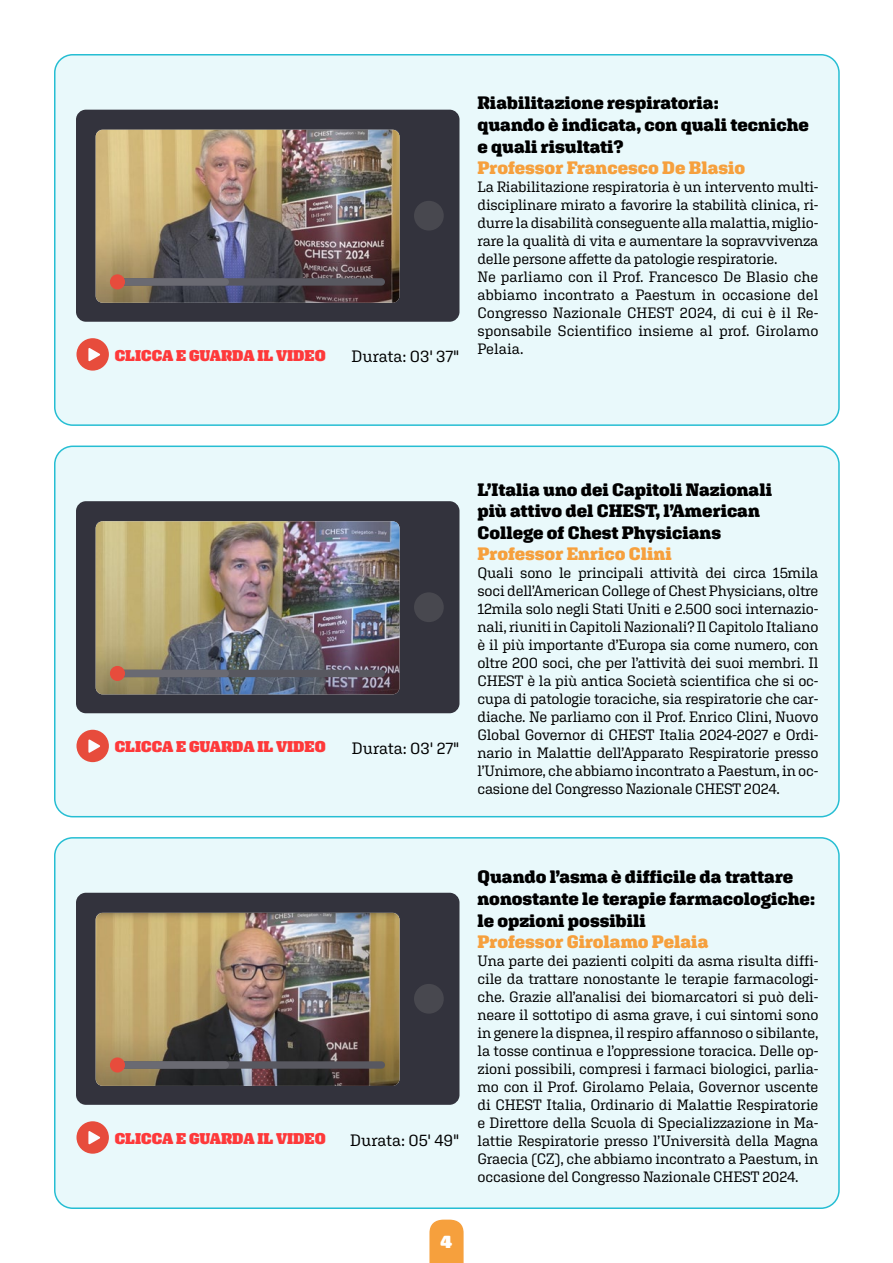
<style>
.page{position:relative;width:893px;height:1263px;background:#fff}
.page>*{position:absolute;margin:0;border:0;box-sizing:border-box;transform-origin:0 0}
.t1{font:900 18px/21.6px "Aglet Slab";color:#000}
.t2{font:900 18px "Aglet Slab";color:#f6a03d}
.t3{font:900 18px "Aglet Slab";color:#fff}
.t4{font:16.5px "Aglet Slab";color:#000}
.t5{font:900 15.6px "Aglet Slab";color:#fe393a}
.t6{font:15px/18px "Aglet Slab";letter-spacing:-.015em;color:#000;text-align:justify}
</style>
<div class="page">
<div style="left:55px;top:55px;width:784px;height:370px;background:#e9f9fb;border-radius:18px"></div>
<div style="left:54px;top:54px;width:786px;height:372px;border:2px solid #26bed3;border-radius:18px"></div>
<div style="left:76px;top:110px;width:383px;height:212px;background:#33333d;border-radius:10px"></div>
<div style="left:414px;top:201px;width:30px;height:30px;background:#48484f;border-radius:50%"></div>
<img style="left:96px;top:130px;width:303px;height:173px">
<div style="left:111px;top:278px;width:274px;height:8px;background:#585860;border-radius:4px"></div>
<div style="left:111px;top:278px;width:118px;height:8px;background:#6a6a72;border-radius:4px"></div>
<div style="left:110px;top:274px;width:15px;height:15px;background:#e74c3c;border-radius:50%"></div>
<div style="left:76px;top:338px;width:33px;height:33px;background:#e74c3c;border-radius:50%"></div>
<svg style="left:88px;top:348px;width:12px;height:13px"></svg>
<div style="left:55px;top:446px;width:784px;height:371px;background:#e9f9fb;border-radius:18px"></div>
<div style="left:54px;top:445px;width:786px;height:372px;border:2px solid #26bed3;border-radius:18px"></div>
<div style="left:76px;top:501px;width:383px;height:212px;background:#33333d;border-radius:10px"></div>
<div style="left:414px;top:592px;width:30px;height:30px;background:#48484f;border-radius:50%"></div>
<img style="left:96px;top:521px;width:303px;height:173px">
<div style="left:111px;top:670px;width:274px;height:7px;background:#585860;border-radius:4px"></div>
<div style="left:111px;top:670px;width:118px;height:7px;background:#6a6a72;border-radius:4px"></div>
<div style="left:110px;top:666px;width:15px;height:15px;background:#e74c3c;border-radius:50%"></div>
<div style="left:76px;top:730px;width:33px;height:32px;background:#e74c3c;border-radius:50%"></div>
<svg style="left:88px;top:739px;width:12px;height:14px"></svg>
<div style="left:55px;top:838px;width:784px;height:370px;background:#e9f9fb;border-radius:18px"></div>
<div style="left:54px;top:837px;width:786px;height:372px;border:2px solid #26bed3;border-radius:18px"></div>
<div style="left:76px;top:893px;width:383px;height:212px;background:#33333d;border-radius:10px"></div>
<div style="left:414px;top:984px;width:30px;height:30px;background:#48484f;border-radius:50%"></div>
<img style="left:96px;top:913px;width:303px;height:173px">
<div style="left:111px;top:1061px;width:274px;height:8px;background:#585860;border-radius:4px"></div>
<div style="left:111px;top:1061px;width:118px;height:8px;background:#6a6a72;border-radius:4px"></div>
<div style="left:110px;top:1057px;width:15px;height:15px;background:#e74c3c;border-radius:50%"></div>
<div style="left:76px;top:1121px;width:33px;height:33px;background:#e74c3c;border-radius:50%"></div>
<svg style="left:88px;top:1131px;width:12px;height:13px"></svg>
<svg style="left:429px;top:1219px;width:35px;height:44px;background:#f6a74d"></svg>
<p class="t5" style="left:115px;top:346px;width:212px">CLICCA E GUARDA IL VIDEO</p>
<p class="t4" style="left:351px;top:347px;width:110px">Durata: 03' 37"</p>
<p class="t1" style="left:477px;top:92px;width:333px">Riabilitazione respiratoria:<br>quando è indicata, con quali tecniche e quali risultati?</p>
<p class="t2" style="left:477px;top:157px;width:269px">Professor Francesco De Blasio</p>
<p class="t6" style="left:477px;top:178px;width:342px;text-align:left">La Riabilitazione respiratoria è un intervento multi&shy;disciplinare mirato a favorire la stabilità clinica, ri&shy;durre la disabilità conseguente alla malattia, miglio&shy;rare la qualità di vita e aumentare la sopravvivenza delle persone affette da patologie respiratorie.<br>Ne parliamo con il Prof. Francesco De Blasio che abbiamo incontrato a Paestum in occasione del Congresso Nazionale CHEST 2024, di cui è il Re&shy;sponsabile Scientifico insieme al prof. Girolamo Pelaia.</p>
<p class="t5" style="left:115px;top:738px;width:212px">CLICCA E GUARDA IL VIDEO</p>
<p class="t4" style="left:352px;top:738px;width:109px">Durata: 03' 27"</p>
<p class="t1" style="left:477px;top:478px;width:296px">L’Italia uno dei Capitoli Nazionali più attivo del CHEST, l’American<br>College of Chest Physicians</p>
<p class="t2" style="left:477px;top:543px;width:196px">Professor Enrico Clini</p>
<p class="t6" style="left:477px;top:564px;width:342px">Quali sono le principali attività dei circa 15mila soci dell’American College of Chest Physicians, oltre 12mila solo negli Stati Uniti e 2.500 soci internazio&shy;nali, riuniti in Capitoli Nazionali? Il Capitolo Italiano è il più importante d’Europa sia come numero, con oltre 200 soci, che per l’attività dei suoi membri. Il CHEST è la più antica Società scientifica che si oc&shy;cupa di patologie toraciche, sia respiratorie che car&shy;diache. Ne parliamo con il Prof. Enrico Clini, Nuovo Global Governor di CHEST Italia 2024-2027 e Ordi&shy;nario in Malattie dell’Apparato Respiratorie presso l’Unimore, che abbiamo incontrato a Paestum, in oc&shy;casione del Congresso Nazionale CHEST 2024.</p>
<p class="t5" style="left:115px;top:1129px;width:212px">CLICCA E GUARDA IL VIDEO</p>
<p class="t4" style="left:350px;top:1130px;width:111px">Durata: 05' 49"</p>
<p class="t1" style="left:477px;top:866px;width:339px">Quando l’asma è difficile da trattare nonostante le terapie farmacologiche: le opzioni possibili</p>
<p class="t2" style="left:477px;top:931px;width:232px">Professor Girolamo Pelaia</p>
<p class="t6" style="left:477px;top:952px;width:342px">Una parte dei pazienti colpiti da asma risulta diffi&shy;cile da trattare nonostante le terapie farmacologi&shy;che. Grazie all’analisi dei biomarcatori si può deli&shy;neare il sottotipo di asma grave, i cui sintomi sono in genere la dispnea, il respiro affannoso o sibilante, la tosse continua e l’oppressione toracica. Delle op&shy;zioni possibili, compresi i farmaci biologici, parlia&shy;mo con il Prof. Girolamo Pelaia, Governor uscente di CHEST Italia, Ordinario di Malattie Respiratorie e Direttore della Scuola di Specializzazione in Ma&shy;lattie Respiratorie presso l’Università della Magna Graecia (CZ), che abbiamo incontrato a Paestum, in occasione del Congresso Nazionale CHEST 2024.</p>
<p class="t3" style="left:441px;top:1231px;width:13px">4</p>
</div>
